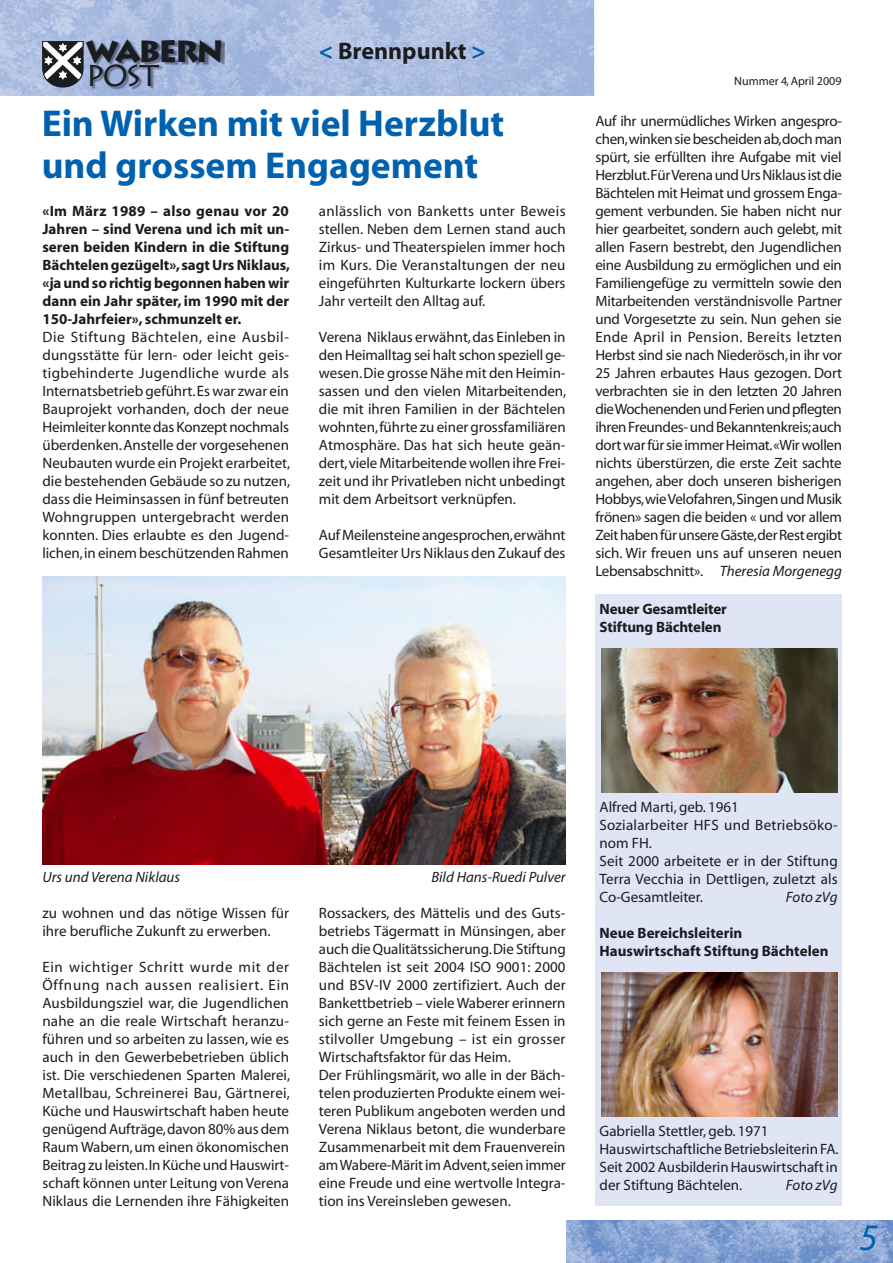
<style>
.page{position:relative;width:893px;height:1263px;background:#fff}
.page>*{position:absolute;margin:0;border:0;box-sizing:border-box;transform-origin:0 0}
.t1{font:700 37.5px/42px "Myriad";color:#0061af}
.t2{font:italic 37.5px "Myriad";color:#0061af}
.t3{font:900 30.3px "Lithos";letter-spacing:-.07em;color:#1b1c20}
.t4{font:30.3px "Lithos";color:#1b1c20}
.t5{font:700 24px "Myriad";color:#1b1c20}
.t6{font:15px/18px "Myriad";color:#1b1c20;text-align:justify}
.t7{font:700 15px/18px "Myriad";color:#1b1c20}
.t8{font:italic 15px "Myriad";color:#1b1c20}
.t9{font:12px "Myriad";color:#1b1c20}
.s1{color:#0061af}
.s2{font-style:italic}
</style>
<div class="page">
<img style="left:566px;top:1220px;width:327px;height:42px">
<img style="left:1px;top:0;width:593px;height:96px">
<img style="left:87px;top:40px;width:138px;height:49px">
<svg style="left:42px;top:41px;width:41px;height:46px"></svg>
<div style="left:595px;top:594px;width:247px;height:612px;background:#dfe5f4"></div>
<img style="left:602px;top:648px;width:236px;height:145px">
<img style="left:602px;top:972px;width:236px;height:144px">
<img style="left:42px;top:577px;width:523px;height:288px">
<h2 class="t3" style="left:86px;top:34px;width:139px">WABERN</h2>
<h2 class="t4" style="left:86px;top:57px;width:75px">Post</h2>
<h1 class="t1" style="left:42px;top:106px;width:464px">Ein Wirken mit viel Herzblut und grossem Engagement</h1>
<h3 class="t5" style="left:319px;top:42px;width:168px"><span class="s1">&lt;</span> Brennpunkt <span class="s1">&gt;</span></h3>
<p class="t7" style="left:42px;top:203px;width:249px;text-align:justify">«Im März 1989 – also genau vor 20<br>Jahren – sind Verena und ich mit un&shy;seren beiden Kindern in die Stiftung Bächtelen gezügelt», sagt Urs Niklaus, «ja und so richtig begonnen haben wir dann ein Jahr später, im 1990 mit der 150-Jahrfeier», schmunzelt er.</p>
<p class="t6" style="left:42px;top:329px;width:249px">Die Stiftung Bächtelen, eine Ausbil&shy;dungsstätte für lern- oder leicht geis&shy;tigbehinderte Jugendliche wurde als Internatsbetrieb geführt. Es war zwar ein Bauprojekt vorhanden, doch der neue Heimleiter konnte das Konzept nochmals überdenken. Anstelle der vorgesehenen Neubauten wurde ein Projekt erarbeitet, die bestehenden Gebäude so zu nutzen, dass die Heiminsassen in fünf betreuten Wohngruppen untergebracht werden konnten. Dies erlaubte es den Jugend&shy;lichen, in einem beschützenden Rahmen</p>
<p class="t6" style="left:319px;top:203px;width:248px">anlässlich von Banketts unter Beweis stellen. Neben dem Lernen stand auch Zirkus- und Theaterspielen immer hoch im Kurs. Die Veranstaltungen der neu eingeführten Kulturkarte lockern übers Jahr verteilt den Alltag auf.</p>
<p class="t6" style="left:319px;top:329px;width:249px">Verena Niklaus erwähnt, das Einleben in den Heimalltag sei halt schon speziell ge&shy;wesen. Die grosse Nähe mit den Heimin&shy;sassen und den vielen Mitarbeitenden, die mit ihren Familien in der Bächtelen wohnten, führte zu einer grossfamiliären Atmosphäre. Das hat sich heute geän&shy;dert, viele Mitarbeitende wollen ihre Frei&shy;zeit und ihr Privatleben nicht unbedingt mit dem Arbeitsort verknüpfen.</p>
<p class="t6" style="left:319px;top:527px;width:248px">Auf Meilensteine angesprochen,erwähnt<br>Gesamtleiter Urs Niklaus den Zukauf des</p>
<p class="t9" style="left:734px;top:77px;width:109px">Nummer 4, April 2009</p>
<p class="t6" style="left:595px;top:113px;width:248px">Auf ihr unermüdliches Wirken angespro&shy;chen,winken sie bescheiden ab,doch man spürt, sie erfüllten ihre Aufgabe mit viel Herzblut.Für Verena und Urs Niklaus ist die Bächtelen mit Heimat und grossem Enga&shy;gement verbunden. Sie haben nicht nur hier gearbeitet, sondern auch gelebt, mit allen Fasern bestrebt, den Jugendlichen eine Ausbildung zu ermöglichen und ein Familiengefüge zu vermitteln sowie den Mitarbeitenden verständnisvolle Partner und Vorgesetzte zu sein. Nun gehen sie Ende April in Pension. Bereits letzten Herbst sind sie nach Niederösch, in ihr vor 25 Jahren erbautes Haus gezogen. Dort verbrachten sie in den letzten 20 Jahren die Wochenenden und Ferien und pflegten ihren Freundes- und Bekanntenkreis;auch dort war für sie immer Heimat.«Wir wollen nichts überstürzen, die erste Zeit sachte angehen, aber doch unseren bisherigen Hobbys,wie Velofahren,Singen und Musik frönen» sagen die beiden « und vor allem Zeit haben für unsere Gäste,der Rest ergibt sich. Wir freuen uns auf unseren neuen Lebensabschnitt». <span class="s2">Theresia Morgenegg</span></p>
<p class="t7" style="left:599px;top:601px;width:129px">Neuer Gesamtleiter<br>Stiftung Bächtelen</p>
<p class="t8" style="left:42px;top:871px;width:139px">Urs und Verena Niklaus</p>
<p class="t8" style="left:431px;top:871px;width:136px">Bild Hans-Ruedi Pulver</p>
<p class="t6" style="left:42px;top:905px;width:248px">zu wohnen und das nötige Wissen für ihre berufliche Zukunft zu erwerben.</p>
<p class="t6" style="left:42px;top:959px;width:249px">Ein wichtiger Schritt wurde mit der Öffnung nach aussen realisiert. Ein Ausbildungsziel war, die Jugendlichen nahe an die reale Wirtschaft heranzu&shy;führen und so arbeiten zu lassen, wie es auch in den Gewerbebetrieben üblich ist. Die verschiedenen Sparten Malerei, Metallbau, Schreinerei Bau, Gärtnerei, Küche und Hauswirtschaft haben heute genügend Aufträge, davon 80% aus dem Raum Wabern, um einen ökonomischen Beitrag zu leisten. In Küche und Hauswirt&shy;schaft können unter Leitung von Verena Niklaus die Lernenden ihre Fähigkeiten</p>
<p class="t6" style="left:319px;top:905px;width:248px;text-align:left">Rossackers, des Mättelis und des Guts&shy;betriebs Tägermatt in Münsingen, aber auch die Qualitätssicherung. Die Stiftung Bächtelen ist seit 2004 ISO 9001: 2000 und BSV-IV 2000 zertifiziert. Auch der Bankettbetrieb – viele Waberer erinnern sich gerne an Feste mit feinem Essen in stilvoller Umgebung – ist ein grosser Wirtschaftsfaktor für das Heim.<br>Der Frühlingsmärit, wo alle in der Bäch&shy;telen produzierten Produkte einem wei&shy;teren Publikum angeboten werden und Verena Niklaus betont, die wunderbare Zusammenarbeit mit dem Frauenverein am Wabere-Märit im Advent, seien immer eine Freude und eine wertvolle Integra&shy;tion ins Vereinsleben gewesen.</p>
<p class="t6" style="left:599px;top:799px;width:240px;text-align:left">Alfred Marti, geb. 1961<br>Sozialarbeiter HFS und Betriebsöko&shy;nom FH.<br>Seit 2000 arbeitete er in der Stiftung<br>Terra Vecchia in Dettligen, zuletzt als<br>Co-Gesamtleiter.</p>
<p class="t8" style="left:786px;top:892px;width:53px">Foto zVg</p>
<p class="t7" style="left:599px;top:925px;width:230px">Neue Bereichsleiterin<br>Hauswirtschaft Stiftung Bächtelen</p>
<p class="t6" style="left:599px;top:1123px;width:240px;text-align:left">Gabriella Stettler, geb. 1971<br>Hauswirtschaftliche Betriebsleiterin FA.<br>Seit 2002 Ausbilderin Hauswirtschaft in der Stiftung Bächtelen.</p>
<p class="t8" style="left:786px;top:1180px;width:53px">Foto zVg</p>
<h1 class="t2" style="left:859px;top:1223px;width:20px">5</h1>
</div>
